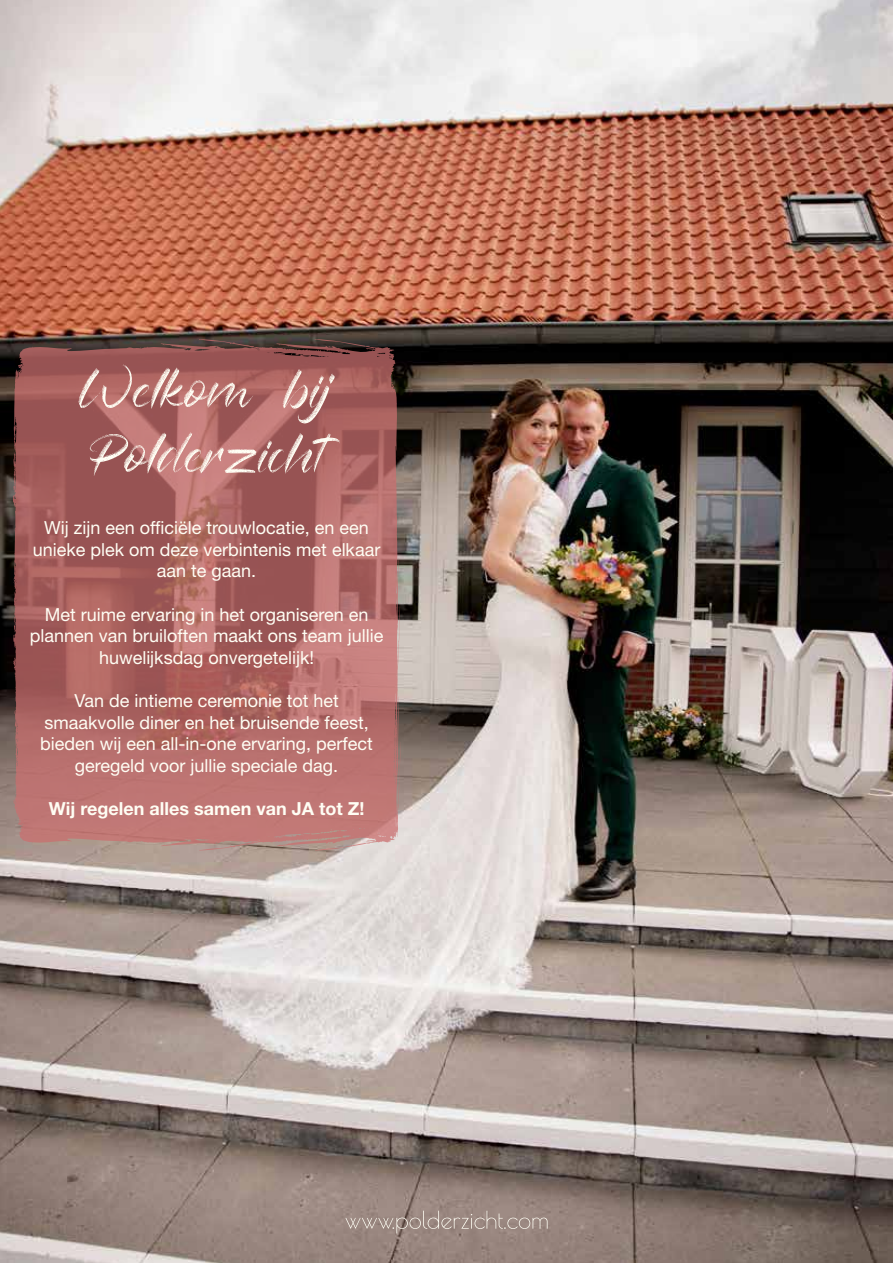
<style>
.page{position:relative;width:893px;height:1263px;background:#fff}
.page>*{position:absolute;margin:0;border:0;box-sizing:border-box;transform-origin:0 0}
.t1{font:54px/64.8px "Rampage Brush";color:#fffef4}
.t2{font:18px/21.6px "Helvetica Neue LT Std";color:#fffef4;text-align:center}
.t3{font:700 18px "Helvetica Neue LT Std";color:#fffef4}
</style>
<div class="page">
<img style="left:0;top:0;width:893px;height:1263px">
<svg style="left:13px;top:339px;width:387px;height:511px;background:#a96663"></svg>
<svg style="left:345px;top:1211px;width:203px;height:22px;background:#a2918a"></svg>
<h1 class="t1" style="left:79px;top:361px;width:258px">Welkom bij<br>Polderzicht</h1>
<p class="t2" style="left:33px;top:517px;width:349px">Wij zijn een officiële trouwlocatie, en een unieke plek om deze verbintenis met elkaar aan te gaan.</p>
<p class="t2" style="left:30px;top:603px;width:355px">Met ruime ervaring in het organiseren en plannen van bruiloften maakt ons team jullie huwelijksdag onvergetelijk!</p>
<p class="t2" style="left:40px;top:690px;width:334px">Van de intieme ceremonie tot het smaakvolle diner en het bruisende feest, bieden wij een all-in-one ervaring, perfect geregeld voor jullie speciale dag.</p>
<p class="t3" style="left:49px;top:797px;width:317px">Wij regelen alles samen van JA tot Z!</p>
</div>
